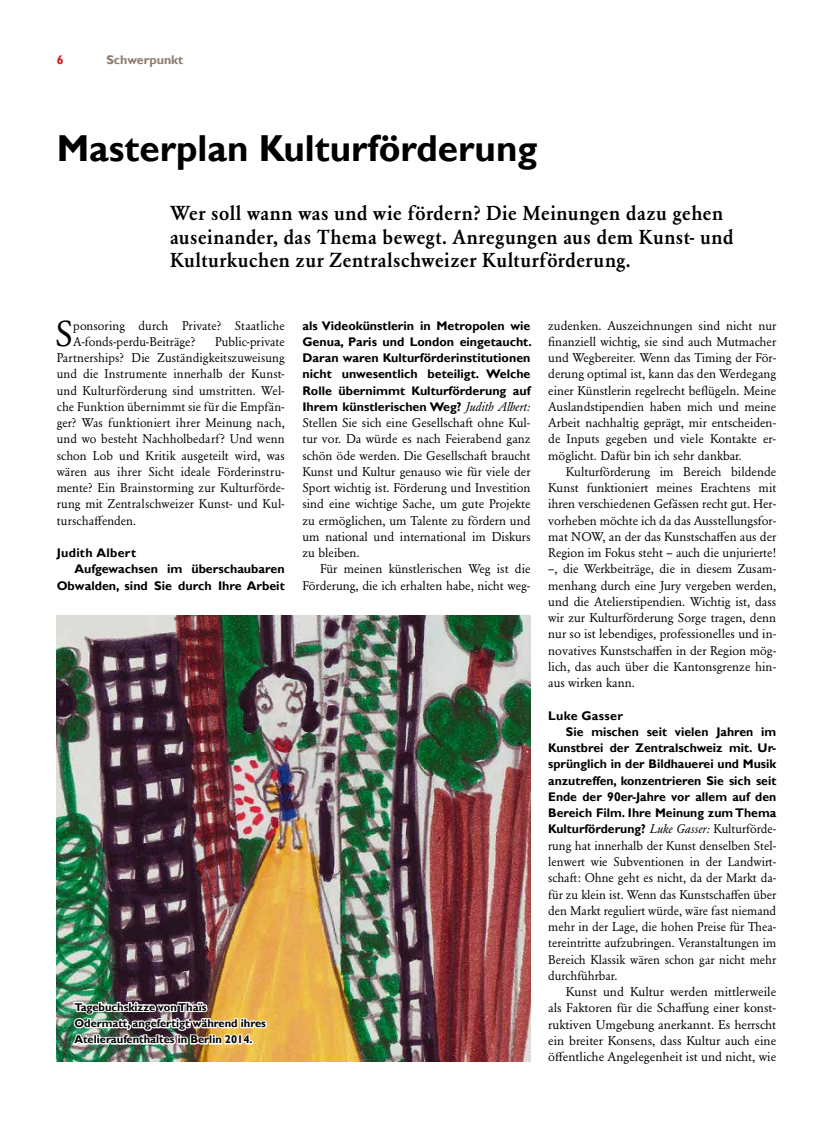
<style>
.page{position:relative;width:833px;height:1134px;background:#fff}
.page>*{position:absolute;margin:0;border:0;box-sizing:border-box;transform-origin:0 0}
.t1{font:700 37.5px "Gill Sans";color:#000}
.t2{font:35.38px "Garamond Berth BQ";color:#000}
.t3{font:500 20px/23.8px "Garamond Berth BQ";letter-spacing:.015em;color:#000;scale:.96 1}
.t4{font:12.5px/16.2px "Garamond Berth BQ";color:#000;text-align:justify}
.t5{font:700 12.5px/16.2px "Gill Sans";color:#000;text-align:justify}
.t6{font:700 12.5px "Gill Sans";letter-spacing:.025em;color:#000}
.t7{font:700 12.5px "Gill Sans";color:#8d7b6c}
.t8{font:700 12.5px "Gill Sans";color:#d81c1e}
.t9{font:700 11.25px/16.2px "Gill Sans";color:#000}
.s1{font-family:"Garamond Berth BQ";font-weight:400;font-style:italic}
.s2{font-family:"Garamond Berth BQ";font-weight:400}
</style>
<div class="page">
<img style="left:57px;top:616px;width:473px;height:445px">
<img style="left:71px;top:999px;width:198px;height:52px">
<p class="t8" style="left:57px;top:52px;width:8px">6</p>
<p class="t7" style="left:106px;top:52px;width:78px">Schwerpunkt</p>
<h1 class="t1" style="left:57px;top:125px;width:482px">Masterplan Kulturförderung</h1>
<h3 class="t3" style="left:170px;top:201px;width:588px">Wer soll wann was und wie fördern? Die Meinungen dazu gehen auseinander, das Thema bewegt. Anregungen aus dem Kunst- und<br>Kulturkuchen zur Zentralschweizer Kulturförderung.</h3>
<h2 class="t2" style="left:55px;top:313px;width:20px">S</h2>
<p class="t4" style="left:73px;top:317px;width:213px">ponsoring durch Private? Staatliche<br>A-fonds-perdu-Beiträge?</p>
<p class="t4" style="left:57px;top:333px;width:229px;text-indent:158px">Public-private Partnerships? Die Zuständigkeitszuweisung und die Instrumente innerhalb der Kunst&shy;und Kulturförderung sind umstritten. Wel&shy;che Funktion übernimmt sie für die Empfän&shy;ger? Was funktioniert ihrer Meinung nach, und wo besteht Nachholbedarf? Und wenn schon Lob und Kritik ausgeteilt wird, was wären aus ihrer Sicht ideale Förderinstru&shy;mente? Ein Brainstorming zur Kulturförde&shy;rung mit Zentralschweizer Kunst- und Kul&shy;turschaffenden.</p>
<p class="t6" style="left:57px;top:545px;width:81px">Judith Albert</p>
<p class="t5" style="left:74px;top:561px;width:212px">Aufgewachsen im überschaubaren</p>
<p class="t5" style="left:57px;top:578px;width:229px">Obwalden, sind Sie durch Ihre Arbeit</p>
<p class="t9" style="left:74px;top:999px;width:193px">Tagebuchskizze von Thaïs<br>Odermatt, angefertigt während ihres<br>Atelieraufenthaltes in Berlin 2014.</p>
<p class="t5" style="left:302px;top:318px;width:231px">als Videokünstlerin in Metropolen wie Genua, Paris und London eingetaucht.<br>Daran waren Kulturförderinstitutionen nicht unwesentlich beteiligt. Welche Rolle übernimmt Kulturförderung auf Ihrem künstlerischen Weg? <span class="s1">Judith Albert:</span></p>
<p class="t4" style="left:302px;top:415px;width:229px">Stellen Sie sich eine Gesellschaft ohne Kul&shy;tur vor. Da würde es nach Feierabend ganz schön öde werden. Die Gesellschaft braucht Kunst und Kultur genauso wie für viele der Sport wichtig ist. Förderung und Investition sind eine wichtige Sache, um gute Projekte zu ermöglichen, um Talente zu fördern und um national und international im Diskurs zu bleiben.</p>
<p class="t4" style="left:302px;top:561px;width:229px;text-align:right">Für meinen künstlerischen Weg ist die<br>Förderung, die ich erhalten habe, nicht weg-</p>
<p class="t4" style="left:548px;top:317px;width:229px">zudenken. Auszeichnungen sind nicht nur finanziell wichtig, sie sind auch Mutmacher und Wegbereiter. Wenn das Timing der För&shy;derung optimal ist, kann das den Werdegang einer Künstlerin regelrecht beflügeln. Meine Auslandstipendien haben mich und meine Arbeit nachhaltig geprägt, mir entscheiden&shy;de Inputs gegeben und viele Kontakte er&shy;möglicht. Dafür bin ich sehr dankbar.</p>
<p class="t4" style="left:548px;top:463px;width:229px;text-indent:18px">Kulturförderung im Bereich bildende Kunst funktioniert meines Erachtens mit ihren verschiedenen Gefässen recht gut. Her&shy;vorheben möchte ich da das Ausstellungsfor&shy;mat NOW, an der das Kunstschaffen aus der Region im Fokus steht – auch die unjurierte! –, die Werkbeiträge, die in diesem Zusam&shy;menhang durch eine Jury vergeben werden, und die Atelierstipendien. Wichtig ist, dass wir zur Kulturförderung Sorge tragen, denn nur so ist lebendiges, professionelles und in&shy;novatives Kunstschaffen in der Region mög&shy;lich, das auch über die Kantonsgrenze hin&shy;aus wirken kann.</p>
<p class="t6" style="left:548px;top:708px;width:76px">Luke Gasser</p>
<p class="t5" style="left:566px;top:724px;width:212px">Sie mischen seit vielen Jahren im</p>
<p class="t5" style="left:548px;top:740px;width:229px">Kunstbrei der Zentralschweiz mit. Ur-</p>
<p class="t5" style="left:548px;top:756px;width:229px">sprünglich in der Bildhauerei und Musik</p>
<p class="t5" style="left:548px;top:773px;width:229px">anzutreffen, konzentrieren Sie sich seit</p>
<p class="t5" style="left:548px;top:789px;width:229px">Ende der 90er-Jahre vor allem auf den</p>
<p class="t5" style="left:548px;top:805px;width:229px">Bereich Film. Ihre Meinung zum Thema</p>
<p class="t5" style="left:548px;top:821px;width:229px">Kulturförderung? <span class="s1">Luke Gasser:</span> <span class="s2">Kulturförde-</span></p>
<p class="t4" style="left:548px;top:837px;width:229px">rung hat innerhalb der Kunst denselben Stel&shy;lenwert wie Subventionen in der Landwirt&shy;schaft: Ohne geht es nicht, da der Markt da&shy;für zu klein ist. Wenn das Kunstschaffen über den Markt reguliert würde, wäre fast niemand mehr in der Lage, die hohen Preise für Thea&shy;tereintritte aufzubringen. Veranstaltungen im Bereich Klassik wären schon gar nicht mehr durchführbar.</p>
<p class="t4" style="left:548px;top:983px;width:229px;text-indent:18px">Kunst und Kultur werden mittlerweile als Faktoren für die Schaffung einer konst&shy;ruktiven Umgebung anerkannt. Es herrscht ein breiter Konsens, dass Kultur auch eine öffentliche Angelegenheit ist und nicht, wie</p>
</div>
